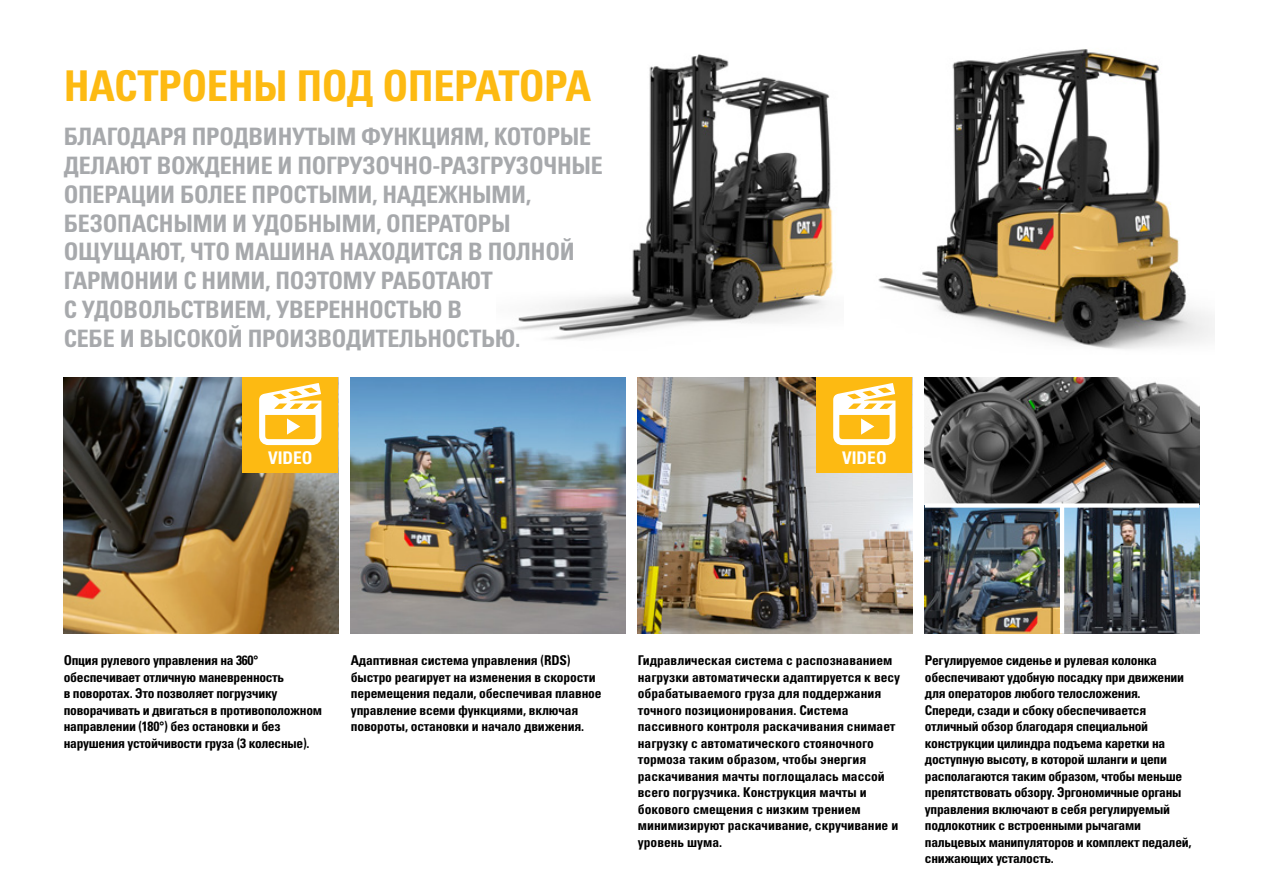
<style>
.page{position:relative;width:1263px;height:893px;background:#fff}
.page>*{position:absolute;margin:0;border:0;box-sizing:border-box;transform-origin:0 0}
.t1{font:42.45px "Univers LTCYR 67 Bold Cond";letter-spacing:-.01em;color:#fdba12}
.t2{font:24px/28.8px "Univers LTCYR 67 Bold Cond";letter-spacing:-.01em;color:#a7a9ac}
.t3{font:17.4px "Univers LTCYR 67 Bold Cond";color:#fff}
.t4{font:13.5px/16.5px "Univers LTCYR 67 Bold Cond";letter-spacing:-.02em;color:#000}
.t5{font:13.5px/16.5px "Univers LTCYR 67 Bold Cond";color:#000}
</style>
<div class="page">
<img style="left:64px;top:377px;width:274px;height:257px">
<img style="left:351px;top:377px;width:274px;height:257px">
<img style="left:638px;top:377px;width:274px;height:257px">
<img style="left:925px;top:377px;width:274px;height:126px">
<img style="left:512px;top:54px;width:321px;height:286px">
<img style="left:878px;top:49px;width:336px;height:300px">
<img style="left:925px;top:508px;width:274px;height:126px">
<hr style="left:1060px;top:505px;width:4px;height:129px;background:#fff">
<div style="left:817px;top:377px;width:95px;height:96px;background:#fdba12"></div>
<svg style="left:833px;top:383px;width:62px;height:62px"></svg>
<div style="left:243px;top:377px;width:95px;height:96px;background:#fdba12"></div>
<svg style="left:259px;top:383px;width:62px;height:62px"></svg>
<h1 class="t1" style="left:64px;top:60px;width:529px">НАСТРОЕНЫ ПОД ОПЕРАТОРА</h1>
<p class="t2" style="left:64px;top:122px;width:541px">БЛАГОДАРЯ ПРОДВИНУТЫМ ФУНКЦИЯМ, КОТОРЫЕ ДЕЛАЮТ ВОЖДЕНИЕ И ПОГРУЗОЧНО-РАЗГРУЗОЧНЫЕ ОПЕРАЦИИ БОЛЕЕ ПРОСТЫМИ, НАДЕЖНЫМИ, БЕЗОПАСНЫМИ И УДОБНЫМИ, ОПЕРАТОРЫ ОЩУЩАЮТ, ЧТО МАШИНА НАХОДИТСЯ В ПОЛНОЙ ГАРМОНИИ С НИМИ, ПОЭТОМУ РАБОТАЮТ<br>С УДОВОЛЬСТВИЕМ, УВЕРЕННОСТЬЮ В<br>СЕБЕ И ВЫСОКОЙ ПРОИЗВОДИТЕЛЬНОСТЬЮ.</p>
<p class="t3" style="left:268px;top:447px;width:46px">VIDEO</p>
<p class="t3" style="left:842px;top:447px;width:46px">VIDEO</p>
<p class="t4" style="left:64px;top:652px;width:260px">Опция рулевого управления на 360° обеспечивает отличную маневренность<br>в поворотах. Это позволяет погрузчику поворачивать и двигаться в противоположном направлении (180°) без остановки и без нарушения устойчивости груза (3 колесные).</p>
<p class="t4" style="left:351px;top:652px;width:252px">Адаптивная система управления (RDS) быстро реагирует на изменения в скорости перемещения педали, обеспечивая плавное управление всеми функциями, включая повороты, остановки и начало движения.</p>
<p class="t5" style="left:638px;top:652px;width:264px">Гидравлическая система с распознаванием нагрузки автоматически адаптируется к весу обрабатываемого груза для поддержания точного позиционирования. Система пассивного контроля раскачивания снимает нагрузку с автоматического стояночного тормоза таким образом, чтобы энергия раскачивания мачты поглощалась массой всего погрузчика. Конструкция мачты и бокового смещения с низким трением минимизируют раскачивание, скручивание и уровень шума.</p>
<p class="t4" style="left:925px;top:652px;width:268px">Регулируемое сиденье и рулевая колонка обеспечивают удобную посадку при движении для операторов любого телосложения.<br>Спереди, сзади и сбоку обеспечивается отличный обзор благодаря специальной конструкции цилиндра подъема каретки на доступную высоту, в которой шланги и цепи располагаются таким образом, чтобы меньше препятствовать обзору. Эргономичные органы управления включают в себя регулируемый подлокотник с встроенными рычагами пальцевых манипуляторов и комплект педалей, снижающих усталость.</p>
</div>
